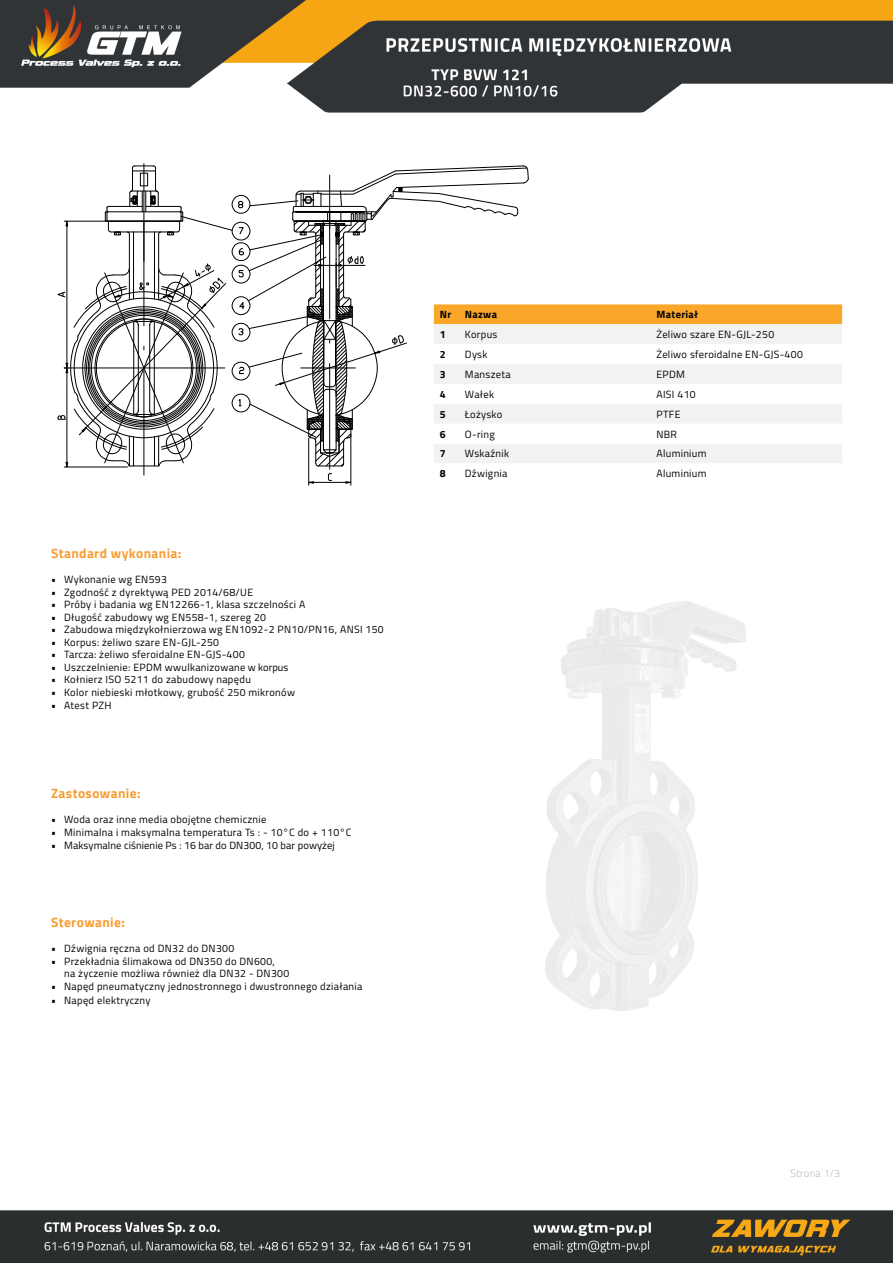
<style>
.page{position:relative;width:893px;height:1263px;background:#fff}
.page>*{position:absolute;margin:0;border:0;box-sizing:border-box;transform-origin:0 0}
.t1{font:700 13.5px "Titillium";letter-spacing:.03em;color:#f89d34}
.t2{font:10.5px/12.6px "Titillium";letter-spacing:.03em;color:#000001}
.t3{font:10.5px "Titillium";letter-spacing:.01em;color:#000001}
.t4{font:700 10.5px "Titillium";letter-spacing:.03em;color:#000001}
.t5{font:100 10.5px "Titillium";letter-spacing:.03em;color:#929595}
</style>
<div class="page">
<img style="left:0;top:0;width:893px;height:1263px">
<hr style="left:144px;top:164px;width:1px;height:97px;background:#000002">
<hr style="left:308px;top:438px;width:1px;height:47px;background:#000002">
<hr style="left:351px;top:435px;width:1px;height:50px;background:#000002">
<svg style="left:57px;top:165px;width:785px;height:319px"></svg>
<div style="left:434px;top:324px;width:408px;height:20px;background:#f1f3f1"></div>
<svg style="left:434px;top:344px;width:408px;height:139px"></svg>
<img style="left:499px;top:580px;width:261px;height:451px">
<p class="t1" style="left:51px;top:543px;width:132px">Standard wykonania:</p>
<p class="t2" style="left:51px;top:572px;width:117px">• Wykonanie wg EN593</p>
<p class="t2" style="left:51px;top:585px;width:204px">• Zgodność z dyrektywą PED 2014/68/UE</p>
<p class="t2" style="left:51px;top:598px;width:256px">• Próby i badania wg EN12266-1, klasa szczelności A</p>
<p class="t2" style="left:51px;top:610px;width:217px">• Długość zabudowy wg EN558-1, szereg 20</p>
<p class="t2" style="left:51px;top:623px;width:334px">• Zabudowa międzykołnierzowa wg EN1092-2 PN10/PN16, ANSI 150</p>
<p class="t2" style="left:51px;top:635px;width:170px">• Korpus: żeliwo szare EN-GJL-250</p>
<p class="t2" style="left:51px;top:648px;width:195px">• Tarcza: żeliwo sferoidalne EN-GJS-400</p>
<p class="t2" style="left:51px;top:660px;width:239px">• Uszczelnienie: EPDM wwulkanizowane w korpus</p>
<p class="t2" style="left:51px;top:673px;width:201px">• Kołnierz ISO 5211 do zabudowy napędu</p>
<p class="t2" style="left:51px;top:685px;width:245px">• Kolor niebieski młotkowy, grubość 250 mikronów</p>
<p class="t2" style="left:51px;top:698px;width:62px">• Atest PZH</p>
<p class="t1" style="left:51px;top:783px;width:91px">Zastosowanie:</p>
<p class="t2" style="left:51px;top:813px;width:217px">• Woda oraz inne media obojętne chemicznie</p>
<p class="t2" style="left:51px;top:825px;width:302px">• Minimalna i maksymalna temperatura Ts : - 10°C do + 110°C</p>
<p class="t3" style="left:51px;top:837px;width:285px">• Maksymalne ciśnienie Ps : 16 bar do DN300, 10 bar powyżej</p>
<p class="t1" style="left:51px;top:912px;width:75px">Sterowanie:</p>
<p class="t2" style="left:51px;top:941px;width:185px">• Dźwignia ręczna od DN32 do DN300</p>
<p class="t2" style="left:64px;top:954px;width:227px;text-indent:-13px">• Przekładnia ślimakowa od DN350 do DN600,<br>na życzenie możliwa również dla DN32 - DN300</p>
<p class="t2" style="left:51px;top:979px;width:313px">• Napęd pneumatyczny jednostronnego i dwustronnego działania</p>
<p class="t2" style="left:51px;top:994px;width:101px">• Napęd elektryczny</p>
<p class="t4" style="left:440px;top:307px;width:13px">Nr</p>
<p class="t4" style="left:465px;top:307px;width:34px">Nazwa</p>
<p class="t4" style="left:656px;top:307px;width:43px">Materiał</p>
<p class="t4" style="left:440px;top:326px;width:7px">1</p>
<p class="t2" style="left:465px;top:328px;width:34px">Korpus</p>
<p class="t2" style="left:656px;top:328px;width:119px">Żeliwo szare EN-GJL-250</p>
<p class="t4" style="left:440px;top:346px;width:7px">2</p>
<p class="t2" style="left:465px;top:348px;width:24px">Dysk</p>
<p class="t2" style="left:656px;top:348px;width:148px">Żeliwo sferoidalne EN-GJS-400</p>
<p class="t4" style="left:440px;top:366px;width:7px">3</p>
<p class="t2" style="left:465px;top:367px;width:47px">Manszeta</p>
<p class="t2" style="left:656px;top:367px;width:30px">EPDM</p>
<p class="t4" style="left:440px;top:386px;width:7px">4</p>
<p class="t2" style="left:465px;top:387px;width:31px">Wałek</p>
<p class="t2" style="left:656px;top:387px;width:41px">AISI 410</p>
<p class="t4" style="left:440px;top:406px;width:7px">5</p>
<p class="t2" style="left:465px;top:407px;width:39px">Łożysko</p>
<p class="t2" style="left:656px;top:407px;width:26px">PTFE</p>
<p class="t4" style="left:440px;top:426px;width:7px">6</p>
<p class="t2" style="left:465px;top:427px;width:32px">O-ring</p>
<p class="t2" style="left:656px;top:427px;width:22px">NBR</p>
<p class="t4" style="left:440px;top:446px;width:7px">7</p>
<p class="t2" style="left:465px;top:447px;width:46px">Wskaźnik</p>
<p class="t2" style="left:656px;top:447px;width:52px">Aluminium</p>
<p class="t4" style="left:440px;top:466px;width:7px">8</p>
<p class="t2" style="left:465px;top:467px;width:44px">Dźwignia</p>
<p class="t2" style="left:656px;top:467px;width:52px">Aluminium</p>
<p class="t5" style="left:790px;top:1166px;width:51px">Strona 1/3</p>
</div>
